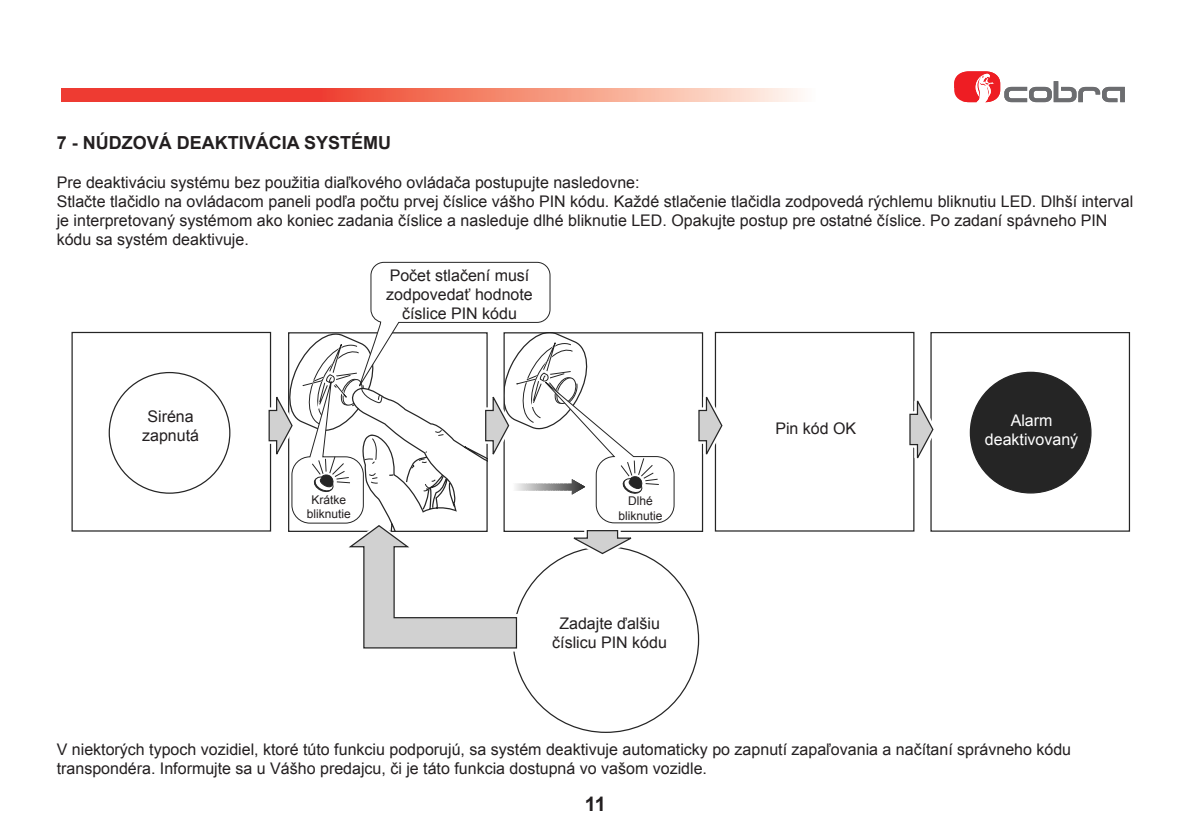
<style>
.page{position:relative;width:1191px;height:840px;background:#fff}
.page>*{position:absolute;margin:0;border:0;box-sizing:border-box;transform-origin:0 0}
.t1{font:700 20px "Arial";color:#231f20}
.t2{font:700 18px "Arial";color:#231f20}
.t3{font:16px/19.2px "Arial";color:#231f20;text-align:center}
.t4{font:16px/19.2px "Arial";color:#fff;text-align:center}
.t5{font:12px/14.4px "Arial";color:#231f20;text-align:center}
</style>
<div class="page">
<div style="left:62px;top:88px;width:130px;height:14px;background:#ee3b32"></div>
<div style="left:192px;top:88px;width:130px;height:14px;background:#ee3b32"></div>
<svg style="left:322px;top:88px;width:479px;height:14px;background:#f69c87"></svg>
<svg style="left:954px;top:71px;width:170px;height:31px"></svg>
<svg style="left:71px;top:331px;width:633px;height:201px"></svg>
<div style="left:109px;top:372px;width:121px;height:121px;background:#fff;border-radius:50%"></div>
<div style="left:930px;top:332px;width:200px;height:199px;border:1px solid #252525"></div>
<div style="left:970px;top:372px;width:121px;height:120px;background:#252525;border-radius:50%"></div>
<div style="left:715px;top:331px;width:199px;height:200px;border:1px solid #252525"></div>
<div style="left:596px;top:456px;width:78px;height:66px;background:#fff;border-radius:18px"></div>
<svg style="left:693px;top:372px;width:30px;height:90px"></svg>
<svg style="left:909px;top:376px;width:25px;height:90px"></svg>
<svg style="left:263px;top:261px;width:396px;height:394px"></svg>
<p class="t2" style="left:57px;top:131px;width:336px">7 - NÚDZOVÁ DEAKTIVÁCIA SYSTÉMU</p>
<p class="t3" style="left:57px;top:173px;width:1078px;text-align:left">Pre deaktiváciu systému bez použitia diaľkového ovládača postupujte nasledovne:<br>Stlačte tlačidlo na ovládacom paneli podľa počtu prvej číslice vášho PIN kódu. Každé stlačenie tlačidla zodpovedá rýchlemu bliknutiu LED. Dlhší interval je interpretovaný systémom ako koniec zadania číslice a nasleduje dlhé bliknutie LED. Opakujte postup pre ostatné číslice. Po zadaní spávneho PIN kódu sa systém deaktivuje.</p>
<p class="t3" style="left:142px;top:407px;width:58px">Siréna zapnutá</p>
<p class="t3" style="left:386px;top:266px;width:148px">Počet stlačení musí zodpovedať hodnote číslice PIN kódu</p>
<p class="t5" style="left:307px;top:492px;width:46px">Krátke bliknutie</p>
<p class="t5" style="left:618px;top:494px;width:46px">Dlhé bliknutie</p>
<p class="t3" style="left:552px;top:613px;width:116px">Zadajte ďalšiu číslicu PIN kódu</p>
<p class="t3" style="left:775px;top:418px;width:82px">Pin kód OK</p>
<p class="t4" style="left:985px;top:410px;width:95px">Alarm deaktivovaný</p>
<p class="t3" style="left:57px;top:739px;width:1016px;text-align:left">V niektorých typoch vozidiel, ktoré túto funkciu podporujú, sa systém deaktivuje automaticky po zapnutí zapaľovania a načítaní správneho kódu transpondéra. Informujte sa u Vášho predajcu, či je táto funkcia dostupná vo vašom vozidle.</p>
<p class="t1" style="left:585px;top:789px;width:23px">11</p>
</div>
